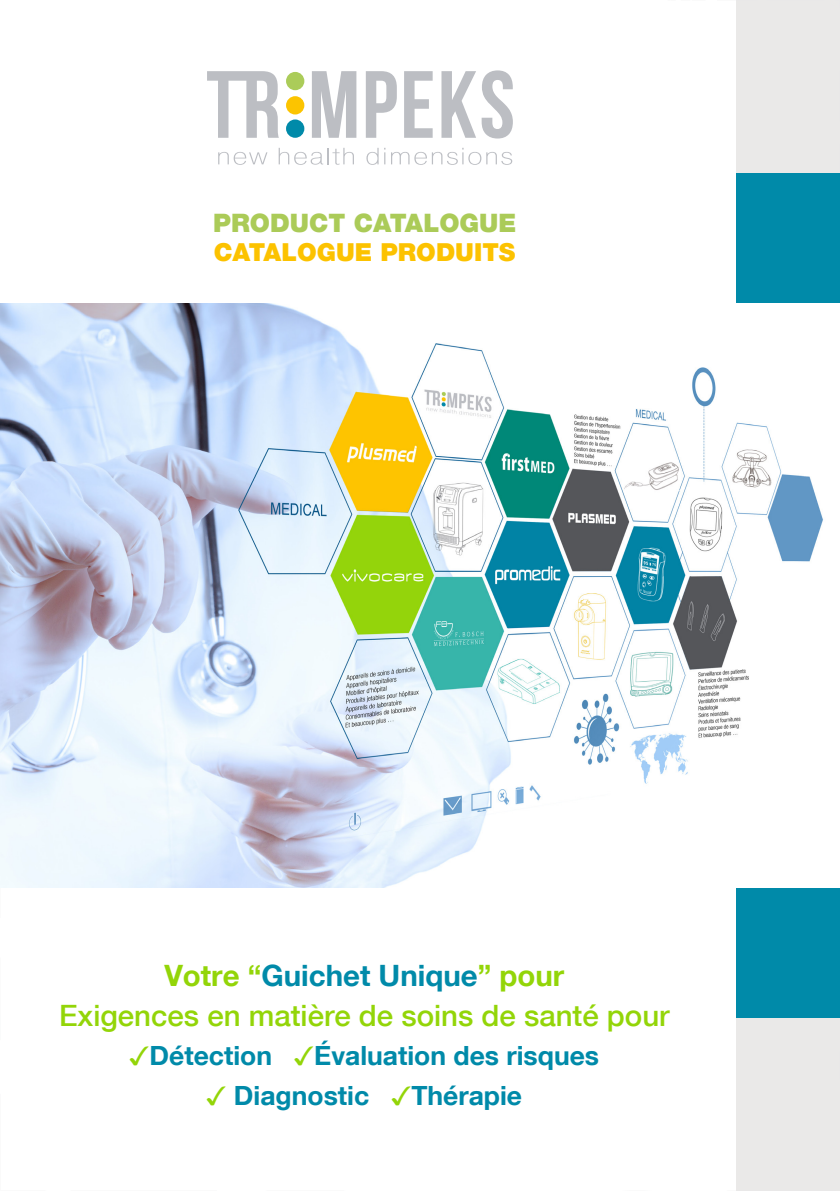
<style>
.page{position:relative;width:840px;height:1191px;background:#fff}
.page>*{position:absolute;margin:0;border:0;box-sizing:border-box;transform-origin:0 0}
.t1{font:500 29.4px/39.6px "Helvetica Neue LT Com";color:#93d508;text-align:center}
.t2{font:700 26.4px "Helvetica Neue LT Com";color:#008aa9}
.t3{font:900 25.4px "Helvetica Neue LT Com";color:#abcb58}
.t4{font:900 24.8px "Helvetica Neue LT Com";color:#fcc200}
.s1{font-weight:700}
.s2{font-weight:700;color:#008aa9}
.s3{font-family:"Arial Unicode MS";font-weight:400;color:#93d508}
</style>
<div class="page">
<div style="left:735px;top:0;width:104px;height:1191px;background:#e8e7e6"></div>
<div style="left:735px;top:173px;width:104px;height:845px;background:#008aa9"></div>
<img style="left:0;top:303px;width:839px;height:584px">
<svg style="left:312px;top:71px;width:44px;height:67px"></svg>
<svg style="left:365px;top:71px;width:31px;height:67px"></svg>
<svg style="left:404px;top:71px;width:28px;height:67px"></svg>
<svg style="left:441px;top:70px;width:71px;height:68px"></svg>
<svg style="left:207px;top:71px;width:72px;height:67px"></svg>
<div style="left:286px;top:96px;width:18px;height:18px;background:#fcc400;border-radius:50%"></div>
<div style="left:286px;top:119px;width:18px;height:19px;background:#008aa9;border-radius:50%"></div>
<div style="left:286px;top:72px;width:18px;height:18px;background:#abcc59;border-radius:50%"></div>
<svg style="left:218px;top:152px;width:49px;height:13px"></svg>
<svg style="left:278px;top:148px;width:76px;height:17px"></svg>
<svg style="left:366px;top:148px;width:12px;height:17px"></svg>
<svg style="left:384px;top:148px;width:1px;height:16px"></svg>
<svg style="left:391px;top:148px;width:121px;height:17px"></svg>
<p class="t3" style="left:213px;top:207px;width:304px">PRODUCT CATALOGUE</p>
<p class="t4" style="left:214px;top:238px;width:303px">CATALOGUE PRODUITS</p>
<p class="t1" style="left:59px;top:955px;width:611px"><span class="s1">Votre “</span><span class="s2">Guichet Unique</span><span class="s1">” pour<br></span>Exigences en matière de soins de santé pour</p>
<p class="t2" style="left:129px;top:1039px;width:471px"><span class="s3">✓</span>Détection <span class="s3">✓</span>Évaluation des risques</p>
<p class="t2" style="left:206px;top:1079px;width:317px"><span class="s3">✓</span> Diagnostic <span class="s3">✓</span>Thérapie</p>
</div>
